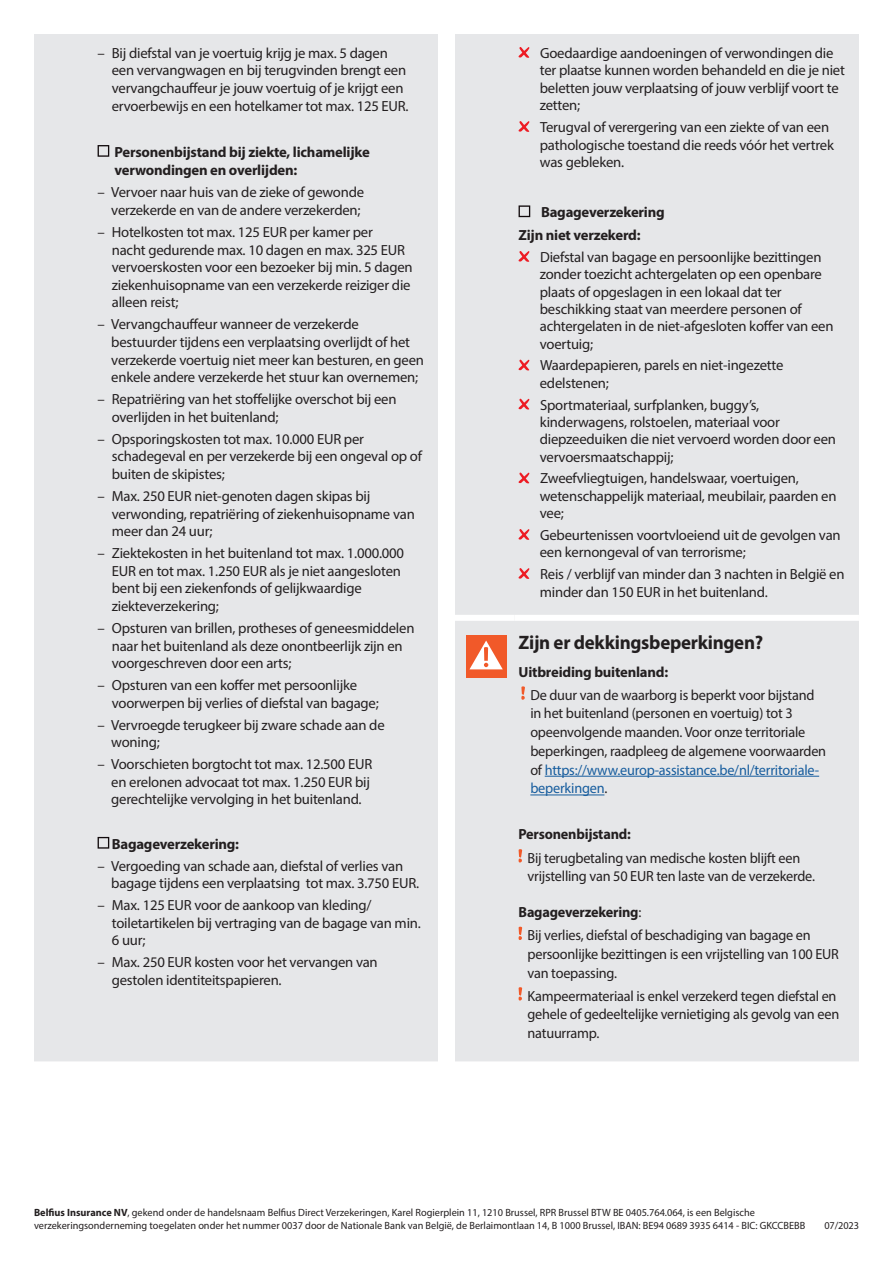
<style>
.page{position:relative;width:893px;height:1263px;background:#fff}
.page>*{position:absolute;margin:0;border:0;box-sizing:border-box;transform-origin:0 0}
.Cover_subhead{font:700 19.5px "Myriad Pro";letter-spacing:-.015em;color:#231f20}
.Cover_plain_bodytext{font:14.7px/17.7px "Myriad Pro";letter-spacing:-.015em;color:#231f20}
.Covered_bullets{font:14.7px/17.4px "Myriad Pro";letter-spacing:-.015em;color:#231f20}
.Covered_bullets-2{font:700 14.7px/18.8px "Myriad Pro";letter-spacing:-.015em;color:#231f20}
.Cover_plain_bodytext-2{font:700 14.7px "Myriad Pro";letter-spacing:-.015em;color:#231f20}
.Form_intro{font:10.5px/12.6px "Myriad Pro";color:#231f20}
.s1{color:#175d9e}
.s2{font-weight:400}
.s3{font-weight:700}
</style>
<div class="page">
<div style="left:34px;top:34px;width:825px;height:1027px;background:#e6e7e9"></div>
<div style="left:438px;top:637px;width:17px;height:6px;background:#fff"></div>
<div style="left:455px;top:615px;width:59px;height:6px;background:#fff"></div>
<div style="left:514px;top:615px;width:345px;height:6px;background:#fff"></div>
<svg style="left:98px;top:145px;width:11px;height:12px"></svg>
<svg style="left:98px;top:837px;width:11px;height:12px"></svg>
<svg style="left:519px;top:47px;width:10px;height:11px"></svg>
<svg style="left:519px;top:121px;width:10px;height:11px"></svg>
<svg style="left:519px;top:205px;width:11px;height:12px"></svg>
<svg style="left:519px;top:251px;width:10px;height:11px"></svg>
<svg style="left:519px;top:359px;width:10px;height:12px"></svg>
<svg style="left:519px;top:399px;width:10px;height:11px"></svg>
<svg style="left:519px;top:472px;width:10px;height:11px"></svg>
<svg style="left:519px;top:529px;width:10px;height:11px"></svg>
<svg style="left:519px;top:568px;width:10px;height:11px"></svg>
<div style="left:466px;top:635px;width:41px;height:42px;background:#f15929"></div>
<svg style="left:469px;top:640px;width:34px;height:29px"></svg>
<hr style="left:545px;top:776px;width:274px;height:1px;background:#175d9e">
<hr style="left:530px;top:794px;width:74px;height:1px;background:#175d9e">
<svg style="left:521px;top:686px;width:4px;height:14px"></svg>
<svg style="left:518px;top:849px;width:4px;height:13px"></svg>
<svg style="left:518px;top:927px;width:4px;height:13px"></svg>
<svg style="left:518px;top:987px;width:4px;height:13px"></svg>
<p class="Cover_plain_bodytext" style="left:112px;top:44px;width:298px;text-indent:-14px">– Bij diefstal van je voertuig krijg je max. 5 dagen een vervangwagen en bij terugvinden brengt een vervangchauffeur je jouw voertuig of je krijgt een ervoerbewijs en een hotelkamer tot max. 125 EUR.</p>
<p class="Covered_bullets-2" style="left:115px;top:142px;width:257px">Personenbijstand bij ziekte, lichamelijke verwondingen en overlijden:</p>
<p class="Cover_plain_bodytext" style="left:98px;top:183px;width:268px;text-align:right">– Vervoer naar huis van de zieke of gewonde verzekerde en van de andere verzekerden;</p>
<p class="Cover_plain_bodytext" style="left:112px;top:223px;width:302px;text-indent:-14px">– Hotelkosten tot max. 125 EUR per kamer per<br>nacht gedurende max. 10 dagen en max. 325 EUR vervoerskosten voor een bezoeker bij min. 5 dagen ziekenhuisopname van een verzekerde reiziger die alleen reist;</p>
<p class="Cover_plain_bodytext" style="left:111px;top:315px;width:314px;text-indent:-14px">– Vervangchauffeur wanneer de verzekerde bestuurder tijdens een verplaatsing overlijdt of het verzekerde voertuig niet meer kan besturen, en geen enkele andere verzekerde het stuur kan overnemen;</p>
<p class="Cover_plain_bodytext" style="left:112px;top:390px;width:286px;text-indent:-14px">– Repatriëring van het stoffelijke overschot bij een overlijden in het buitenland;</p>
<p class="Cover_plain_bodytext" style="left:112px;top:430px;width:312px;text-indent:-14px">– Opsporingskosten tot max. 10.000 EUR per schadegeval en per verzekerde bij een ongeval op of buiten de skipistes;</p>
<p class="Cover_plain_bodytext" style="left:112px;top:487px;width:304px;text-indent:-14px">– Max. 250 EUR niet-genoten dagen skipas bij verwonding, repatriëring of ziekenhuisopname van meer dan 24 uur;</p>
<p class="Cover_plain_bodytext" style="left:112px;top:544px;width:294px;text-indent:-14px">– Ziektekosten in het buitenland tot max. 1.000.000<br>EUR en tot max. 1.250 EUR als je niet aangesloten bent bij een ziekenfonds of gelijkwaardige ziekteverzekering;</p>
<p class="Cover_plain_bodytext" style="left:112px;top:619px;width:304px;text-indent:-14px">– Opsturen van brillen, protheses of geneesmiddelen naar het buitenland als deze onontbeerlijk zijn en voorgeschreven door een arts;</p>
<p class="Cover_plain_bodytext" style="left:112px;top:676px;width:268px;text-indent:-14px">– Opsturen van een koffer met persoonlijke voorwerpen bij verlies of diefstal van bagage;</p>
<p class="Cover_plain_bodytext" style="left:111px;top:716px;width:275px;text-indent:-14px">– Vervroegde terugkeer bij zware schade aan de woning;</p>
<p class="Cover_plain_bodytext" style="left:111px;top:755px;width:262px;text-indent:-14px">– Voorschieten borgtocht tot max. 12.500 EUR en erelonen advocaat tot max. 1.250 EUR bij gerechtelijke vervolging in het buitenland.</p>
<p class="Cover_plain_bodytext-2" style="left:112px;top:834px;width:129px">Bagageverzekering:</p>
<p class="Cover_plain_bodytext" style="left:111px;top:856px;width:309px;text-indent:-14px">– Vergoeding van schade aan, diefstal of verlies van bagage tijdens een verplaatsing tot max. 3.750 EUR.</p>
<p class="Cover_plain_bodytext" style="left:112px;top:896px;width:310px;text-indent:-14px">– Max. 125 EUR voor de aankoop van kleding/ toiletartikelen bij vertraging van de bagage van min.<br>6 uur;</p>
<p class="Cover_plain_bodytext" style="left:112px;top:953px;width:267px;text-indent:-14px">– Max. 250 EUR kosten voor het vervangen van gestolen identiteitspapieren.</p>
<p class="Covered_bullets" style="left:540px;top:44px;width:307px">Goedaardige aandoeningen of verwondingen die ter plaatse kunnen worden behandeld en die je niet beletten jouw verplaatsing of jouw verblijf voort te zetten;</p>
<p class="Covered_bullets" style="left:540px;top:118px;width:296px">Terugval of verergering van een ziekte of van een pathologische toestand die reeds vóór het vertrek was gebleken.</p>
<p class="Covered_bullets-2" style="left:541px;top:202px;width:125px">Bagageverzekering</p>
<p class="Covered_bullets-2" style="left:519px;top:225px;width:124px">Zijn niet verzekerd:</p>
<p class="Covered_bullets" style="left:540px;top:248px;width:295px">Diefstal van bagage en persoonlijke bezittingen zonder toezicht achtergelaten op een openbare plaats of opgeslagen in een lokaal dat ter beschikking staat van meerdere personen of achtergelaten in de niet-afgesloten koffer van een voertuig;</p>
<p class="Covered_bullets" style="left:540px;top:357px;width:245px">Waardepapieren, parels en niet-ingezette edelstenen;</p>
<p class="Covered_bullets" style="left:540px;top:396px;width:298px">Sportmateriaal, surfplanken, buggy’s, kinderwagens, rolstoelen, materiaal voor diepzeeduiken die niet vervoerd worden door een vervoersmaatschappij;</p>
<p class="Covered_bullets" style="left:540px;top:469px;width:298px">Zweefvliegtuigen, handelswaar, voertuigen, wetenschappelijk materiaal, meubilair, paarden en vee;</p>
<p class="Covered_bullets" style="left:540px;top:526px;width:302px">Gebeurtenissen voortvloeiend uit de gevolgen van een kernongeval of van terrorisme;</p>
<p class="Covered_bullets" style="left:540px;top:565px;width:306px">Reis / verblijf van minder dan 3 nachten in België en minder dan 150 EUR in het buitenland.</p>
<p class="Cover_subhead" style="left:519px;top:630px;width:246px">Zijn er dekkingsbeperkingen?</p>
<p class="Covered_bullets-2" style="left:519px;top:662px;width:151px">Uitbreiding buitenland:</p>
<p class="Cover_plain_bodytext" style="left:530px;top:685px;width:297px;line-height:18.8px">De duur van de waarborg is beperkt voor bijstand in het buitenland (personen en voertuig) tot 3 opeenvolgende maanden. Voor onze territoriale beperkingen, raadpleeg de algemene voorwaarden of <span class="s1">https://www.europ-assistance.be/nl/territoriale&shy;beperkingen</span>.</p>
<p class="Cover_plain_bodytext-2" style="left:519px;top:825px;width:114px">Personenbijstand:</p>
<p class="Cover_plain_bodytext" style="left:527px;top:848px;width:289px;line-height:18.8px">Bij terugbetaling van medische kosten blijft een vrijstelling van 50 EUR ten laste van de verzekerde.</p>
<p class="Cover_plain_bodytext-2" style="left:519px;top:902px;width:124px">Bagageverzekering<span class="s2">:</span></p>
<p class="Cover_plain_bodytext" style="left:527px;top:925px;width:313px;line-height:18.8px">Bij verlies, diefstal of beschadiging van bagage en persoonlijke bezittingen is een vrijstelling van 100 EUR van toepassing.</p>
<p class="Cover_plain_bodytext" style="left:527px;top:986px;width:313px;line-height:18.8px">Kampeermateriaal is enkel verzekerd tegen diefstal en gehele of gedeeltelijke vernietiging als gevolg van een natuurramp.</p>
<p class="Form_intro" style="left:34px;top:1206px;width:773px"><span class="s3">Belfius Insurance NV</span>, gekend onder de handelsnaam Belfius Direct Verzekeringen, Karel Rogierplein 11, 1210 Brussel, RPR Brussel BTW BE 0405.764.064, is een Belgische verzekeringsonderneming toegelaten onder het nummer 0037 door de Nationale Bank van België, de Berlaimontlaan 14, B 1000 Brussel, IBAN: BE94 0689 3935 6414 - BIC: GKCCBEBB</p>
<p class="Form_intro" style="left:824px;top:1219px;width:36px">07/2023</p>
</div>
